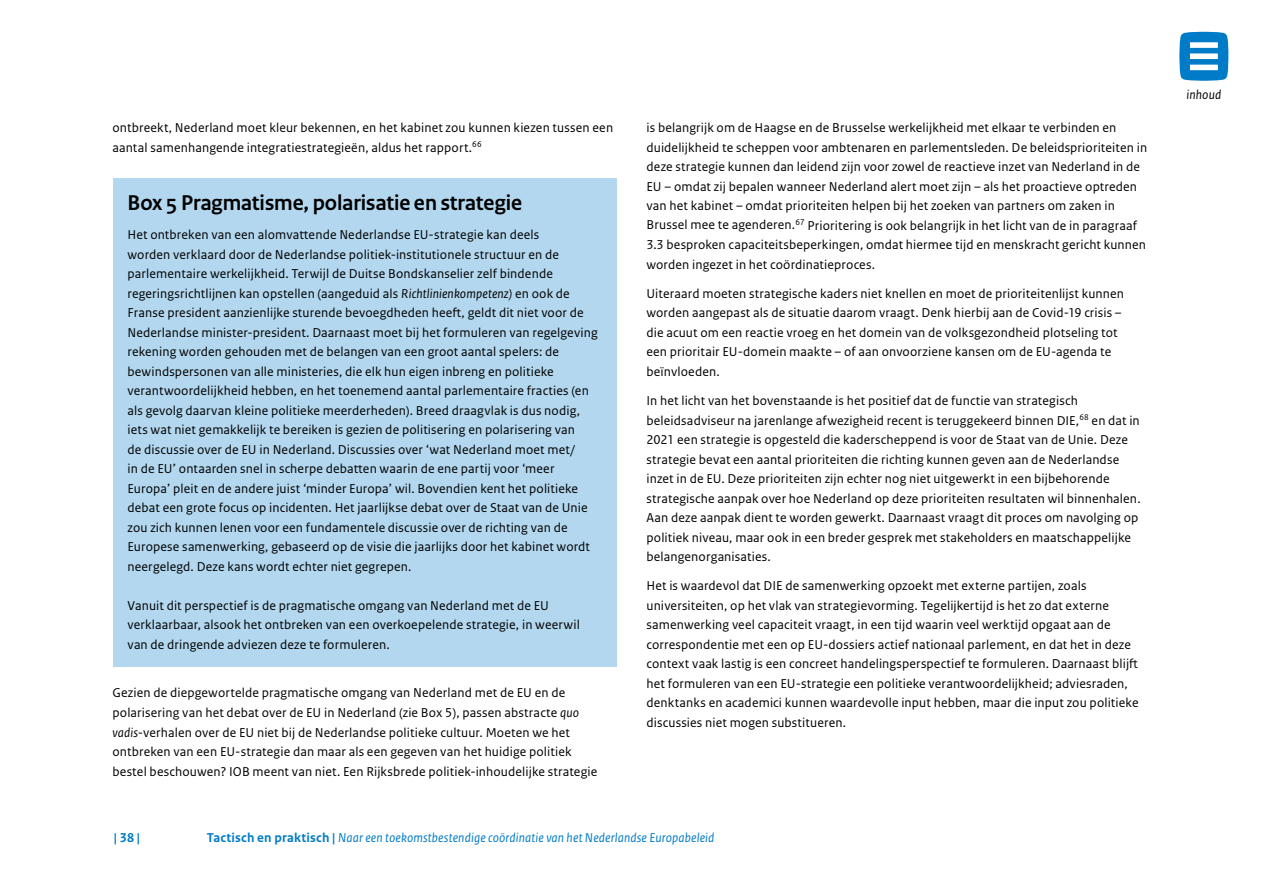
<style>
.page{position:relative;width:1263px;height:893px;background:#fff}
.page>*{position:absolute;margin:0;border:0;box-sizing:border-box;transform-origin:0 0}
.Box_Head_tint_1{font:700 22.5px "Rijksoverheid Sans Heading";color:#000}
.Body{font:13.5px/19.5px "Rijksoverheid Sans Text";letter-spacing:.01em;color:#000}
.Box_Body_tint_1{font:13.5px/19.5px "Rijksoverheid Sans Text";letter-spacing:.01em;color:#000}
.t1{font:13.5px "Rijksoverheid Sans Text Italic 3";letter-spacing:.01em;color:#007bc7}
.t2{font:13.5px "Rijksoverheid Sans Text Italic 4";letter-spacing:.01em;color:#000}
.t3{font:700 13.5px "Rijksoverheid Sans Text";color:#007bc7}
.s1{font-style:italic}
.s2{font-family:"Rijksoverheid Sans Text Bold 2"}
</style>
<div class="page">
<svg style="left:1179px;top:32px;width:49px;height:49px"></svg>
<div style="left:112px;top:178px;width:504px;height:53px;background:#b2d7ee"></div>
<div style="left:112px;top:213px;width:504px;height:375px;background:#b2d7ee"></div>
<div style="left:112px;top:584px;width:504px;height:82px;background:#b2d7ee"></div>
<p class="Body" style="left:112px;top:118px;width:502px">ontbreekt, Nederland moet kleur bekennen, en het kabinet zou kunnen kiezen tussen een aantal samenhangende integratiestrategieën, aldus het rapport.<sup>66</sup></p>
<p class="Box_Head_tint_1" style="left:128px;top:190px;width:396px">Box 5 Pragmatisme, polarisatie en strategie</p>
<p class="Box_Body_tint_1" style="left:128px;top:225px;width:472px">Het ontbreken van een alomvattende Nederlandse EU-strategie kan deels<br>worden verklaard door de Nederlandse politiek-institutionele structuur en de parlementaire werkelijkheid. Terwijl de Duitse Bondskanselier zelf bindende regeringsrichtlijnen kan opstellen (aangeduid als <span class="s1">Richtlinienkompetenz)</span> en ook de Franse president aanzienlijke sturende bevoegdheden heeft, geldt dit niet voor de Nederlandse minister-president. Daarnaast moet bij het formuleren van regelgeving rekening worden gehouden met de belangen van een groot aantal spelers: de bewindspersonen van alle ministeries, die elk hun eigen inbreng en politieke verantwoordelijkheid hebben, en het toenemend aantal parlementaire fracties (en als gevolg daarvan kleine politieke meerderheden). Breed draagvlak is dus nodig, iets wat niet gemakkelijk te bereiken is gezien de politisering en polarisering van<br>de discussie over de EU in Nederland. Discussies over ‘wat Nederland moet met/<br>in de EU’ ontaarden snel in scherpe debatten waarin de ene partij voor ‘meer Europa’ pleit en de andere juist ‘minder Europa’ wil. Bovendien kent het politieke debat een grote focus op incidenten. Het jaarlijkse debat over de Staat van de Unie zou zich kunnen lenen voor een fundamentele discussie over de richting van de Europese samenwerking, gebaseerd op de visie die jaarlijks door het kabinet wordt neergelegd. Deze kans wordt echter niet gegrepen.</p>
<p class="Box_Body_tint_1" style="left:128px;top:596px;width:454px">Vanuit dit perspectief is de pragmatische omgang van Nederland met de EU verklaarbaar, alsook het ontbreken van een overkoepelende strategie, in weerwil van de dringende adviezen deze te formuleren.</p>
<p class="Body" style="left:112px;top:683px;width:486px">Gezien de diepgewortelde pragmatische omgang van Nederland met de EU en de polarisering van het debat over de EU in Nederland (zie Box 5), passen abstracte <span class="s1">quo vadis</span>-verhalen over de EU niet bij de Nederlandse politieke cultuur. Moeten we het ontbreken van een EU-strategie dan maar als een gegeven van het huidige politiek bestel beschouwen? IOB meent van niet. Een Rijksbrede politiek-inhoudelijke strategie</p>
<p class="Body" style="left:646px;top:118px;width:502px">is belangrijk om de Haagse en de Brusselse werkelijkheid met elkaar te verbinden en duidelijkheid te scheppen voor ambtenaren en parlementsleden. De beleidsprioriteiten in deze strategie kunnen dan leidend zijn voor zowel de reactieve inzet van Nederland in de EU – omdat zij bepalen wanneer Nederland alert moet zijn – als het proactieve optreden van het kabinet – omdat prioriteiten helpen bij het zoeken van partners om zaken in Brussel mee te agenderen.<sup>67</sup> Prioritering is ook belangrijk in het licht van de in paragraaf 3.3 besproken capaciteitsbeperkingen, omdat hiermee tijd en menskracht gericht kunnen worden ingezet in het coördinatieproces.</p>
<p class="Body" style="left:646px;top:284px;width:479px">Uiteraard moeten strategische kaders niet knellen en moet de prioriteitenlijst kunnen worden aangepast als de situatie daarom vraagt. Denk hierbij aan de Covid-19 crisis – die acuut om een reactie vroeg en het domein van de volksgezondheid plotseling tot een prioritair EU-domein maakte – of aan onvoorziene kansen om de EU-agenda te beïnvloeden.</p>
<p class="Body" style="left:646px;top:391px;width:496px">In het licht van het bovenstaande is het positief dat de functie van strategisch beleidsadviseur na jarenlange afwezigheid recent is teruggekeerd binnen DIE,<sup>68</sup> en dat in 2021 een strategie is opgesteld die kaderscheppend is voor de Staat van de Unie. Deze strategie bevat een aantal prioriteiten die richting kunnen geven aan de Nederlandse inzet in de EU. Deze prioriteiten zijn echter nog niet uitgewerkt in een bijbehorende strategische aanpak over hoe Nederland op deze prioriteiten resultaten wil binnenhalen.<br>Aan deze aanpak dient te worden gewerkt. Daarnaast vraagt dit proces om navolging op politiek niveau, maar ook in een breder gesprek met stakeholders en maatschappelijke belangenorganisaties.</p>
<p class="Body" style="left:646px;top:576px;width:493px">Het is waardevol dat DIE de samenwerking opzoekt met externe partijen, zoals universiteiten, op het vlak van strategievorming. Tegelijkertijd is het zo dat externe samenwerking veel capaciteit vraagt, in een tijd waarin veel werktijd opgaat aan de correspondentie met een op EU-dossiers actief nationaal parlement, en dat het in deze context vaak lastig is een concreet handelingsperspectief te formuleren. Daarnaast blijft het formuleren van een EU-strategie een politieke verantwoordelijkheid; adviesraden, denktanks en academici kunnen waardevolle input hebben, maar die input zou politieke discussies niet mogen substitueren.</p>
<p class="t3" style="left:114px;top:830px;width:28px">| 38 |</p>
<p class="t1" style="left:207px;top:830px;width:509px"><span class="s2">Tactisch en praktisch |</span> Naar een toekomstbestendige coördinatie van het Nederlandse Europabeleid</p>
<p class="t2" style="left:1186px;top:87px;width:36px">inhoud</p>
</div>
